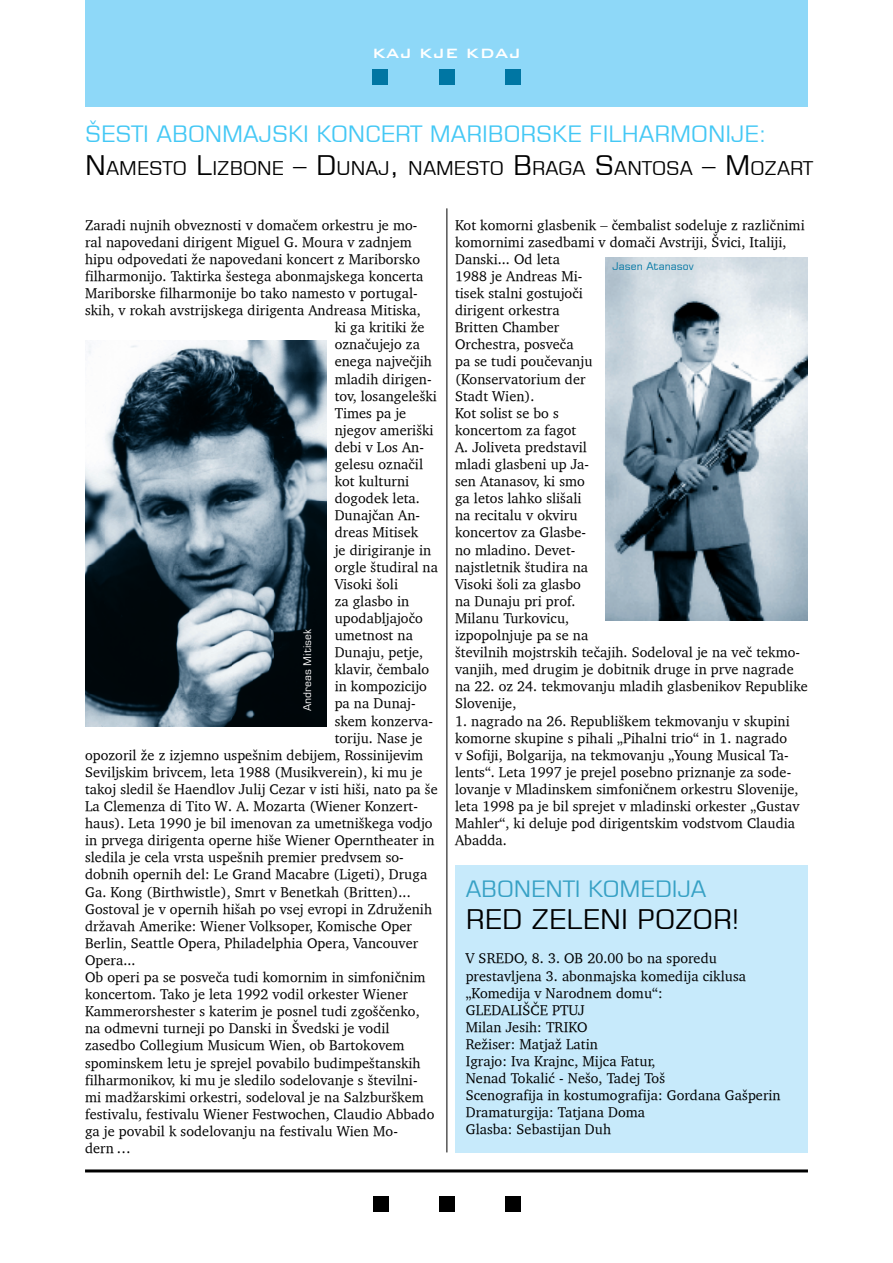
<style>
.page{position:relative;width:893px;height:1263px;background:#fff}
.page>*{position:absolute;margin:0;border:0;box-sizing:border-box;transform-origin:0 0}
.t1{font:27px "Square 721 BT Roman";letter-spacing:.005em;color:#000}
.t2{font:22.5px "Square 721 BT Roman";color:#44c8f5}
.t3{font:22.5px "Square 721 BT Roman";color:#37a1c5}
.t4{font:18.9px "Square 721 BT Roman";letter-spacing:.005em;color:#000}
.t5{font:500 18px "Bank Gothic BT";color:#fff}
.t6{font:14.25px/17.1px "Charter BT Normal";letter-spacing:.005em;color:#000}
.t7{font:10.5px "Square 721 BT Roman";color:#fff}
.t8{font:10.5px "Square 721 BT Roman";color:#0076a3}
.s1{font-size:27px}
</style>
<div class="page">
<div style="left:85px;top:0;width:723px;height:106px;background:#8ed8f8"></div>
<div style="left:372px;top:69px;width:16px;height:16px;background:#0076a3"></div>
<div style="left:505px;top:69px;width:16px;height:16px;background:#0076a3"></div>
<div style="left:439px;top:69px;width:16px;height:16px;background:#0076a3"></div>
<hr style="left:85px;top:1169px;width:723px;height:3px;background:#000">
<div style="left:373px;top:1195px;width:15px;height:16px;background:#000"></div>
<div style="left:505px;top:1195px;width:16px;height:16px;background:#000"></div>
<div style="left:439px;top:1195px;width:16px;height:16px;background:#000"></div>
<div style="left:455px;top:864px;width:353px;height:288px;background:#c7eafb"></div>
<img style="left:85px;top:340px;width:241px;height:386px">
<img style="left:605px;top:257px;width:203px;height:364px">
<hr style="left:446px;top:208px;width:1px;height:944px;background:#000">
<p class="t5" style="left:372px;top:44px;width:150px">KAJ KJE KDAJ</p>
<h2 class="t2" style="left:85px;top:120px;width:419px">[ESTI ABONMAJSKI KONCERT MARIBOR</h2>
<h2 class="t2" style="left:536px;top:120px;width:136px">SKE FILHARMO</h2>
<h2 class="t2" style="left:708px;top:120px;width:60px">NIJE:</h2>
<h3 class="t4" style="left:85px;top:156px;width:729px"><span class="s1">N</span>AMESTO <span class="s1">L</span>IZBON E <span class="s1">– D</span>UNAJ<span class="s1">,</span> NAMESTO <span class="s1">B</span> RAGA <span class="s1">S</span>ANTOSA <span class="s1">– M</span> OZART</h3>
<p class="t6" style="left:85px;top:216px;width:334px">Zaradi nujnih obveznosti v doma~em orkestru je mo-</p>
<p class="t6" style="left:85px;top:233px;width:328px">ral napovedani dirigent Miguel G. Moura v zadnjem</p>
<p class="t6" style="left:85px;top:250px;width:337px">hipu odpovedati ‘e napovedani koncert z Mariborsko</p>
<p class="t6" style="left:85px;top:267px;width:340px">filharmonijo. Taktirka {estega abonmajskega koncerta</p>
<p class="t6" style="left:85px;top:284px;width:334px">Mariborske filharmonije bo tako namesto v portugal-</p>
<p class="t6" style="left:85px;top:301px;width:337px">skih, v rokah avstrijskega dirigenta Andreasa Mitiska,</p>
<p class="t6" style="left:335px;top:318px;width:91px">ki ga kritiki ‘e</p>
<p class="t6" style="left:335px;top:336px;width:87px">ozna~ujejo za</p>
<p class="t6" style="left:335px;top:353px;width:99px">enega najve~jih</p>
<p class="t6" style="left:335px;top:370px;width:98px">mladih dirigen-</p>
<p class="t6" style="left:335px;top:387px;width:104px">tov, losangele{ki</p>
<p class="t6" style="left:335px;top:404px;width:73px">Times pa je</p>
<p class="t6" style="left:335px;top:421px;width:100px">njegov ameri{ki</p>
<p class="t6" style="left:335px;top:438px;width:91px">debi v Los An-</p>
<p class="t6" style="left:335px;top:455px;width:90px">gelesu ozna~il</p>
<p class="t6" style="left:335px;top:472px;width:76px">kot kulturni</p>
<p class="t6" style="left:335px;top:489px;width:87px">dogodek leta.</p>
<p class="t6" style="left:335px;top:507px;width:87px">Dunaj~an An-</p>
<p class="t6" style="left:335px;top:524px;width:85px">dreas Mitisek</p>
<p class="t6" style="left:335px;top:541px;width:98px">je dirigiranje in</p>
<p class="t6" style="left:335px;top:558px;width:105px">orgle {tudiral na</p>
<p class="t6" style="left:335px;top:575px;width:65px">Visoki {oli</p>
<p class="t6" style="left:335px;top:592px;width:76px">za glasbo in</p>
<p class="t6" style="left:335px;top:609px;width:90px">upodabljajo~o</p>
<p class="t6" style="left:335px;top:626px;width:80px">umetnost na</p>
<p class="t6" style="left:335px;top:643px;width:90px">Dunaju, petje,</p>
<p class="t6" style="left:335px;top:660px;width:96px">klavir, ~embalo</p>
<p class="t6" style="left:335px;top:678px;width:94px">in kompozicijo</p>
<p class="t6" style="left:335px;top:695px;width:82px">pa na Dunaj-</p>
<p class="t6" style="left:335px;top:712px;width:100px">skem konzerva-</p>
<p class="t6" style="left:335px;top:729px;width:89px">toriju. Nase je</p>
<p class="t6" style="left:85px;top:746px;width:340px">opozoril ‘e z izjemno uspe{nim debijem, Rossinijevim</p>
<p class="t6" style="left:85px;top:763px;width:339px">Seviljskim brivcem, leta 1988 (Musikverein), ki mu je</p>
<p class="t6" style="left:85px;top:780px;width:354px">takoj sledil {e Haendlov Julij Cezar v isti hi{i, nato pa {e</p>
<p class="t6" style="left:85px;top:797px;width:334px">La Clemenza di Tito W. A. Mozarta (Wiener Konzert-</p>
<p class="t6" style="left:85px;top:814px;width:349px">haus). Leta 1990 je bil imenovan za umetni{kega vodjo</p>
<p class="t6" style="left:85px;top:831px;width:351px">in prvega dirigenta operne hi{e Wiener Operntheater in</p>
<p class="t6" style="left:85px;top:849px;width:320px">sledila je cela vrsta uspe{nih premier predvsem so-</p>
<p class="t6" style="left:85px;top:866px;width:344px">dobnih opernih del: Le Grand Macabre (Ligeti), Druga</p>
<p class="t6" style="left:85px;top:883px;width:327px">Ga. Kong (Birthwistle), Smrt v Benetkah (Britten)...</p>
<p class="t6" style="left:85px;top:900px;width:348px">Gostoval je v opernih hi{ah po vsej evropi in Zdru‘enih</p>
<p class="t6" style="left:85px;top:917px;width:328px">dr‘avah Amerike: Wiener Volksoper, Komische Oper</p>
<p class="t6" style="left:85px;top:934px;width:335px">Berlin, Seattle Opera, Philadelphia Opera, Vancouver</p>
<p class="t6" style="left:85px;top:951px;width:52px">Opera...</p>
<p class="t6" style="left:85px;top:968px;width:342px">Ob operi pa se posve~a tudi komornim in simfoni~nim</p>
<p class="t6" style="left:85px;top:985px;width:324px">koncertom. Tako je leta 1992 vodil orkester Wiener</p>
<p class="t6" style="left:85px;top:1002px;width:336px">Kammerorshester s katerim je posnel tudi zgo{~enko,</p>
<p class="t6" style="left:85px;top:1020px;width:306px">na odmevni turneji po Danski in [vedski je vodil</p>
<p class="t6" style="left:85px;top:1037px;width:321px">zasedbo Collegium Musicum Wien, ob Bartokovem</p>
<p class="t6" style="left:85px;top:1054px;width:337px">spominskem letu je sprejel povabilo budimpe{tanskih</p>
<p class="t6" style="left:85px;top:1071px;width:334px">filharmonikov, ki mu je sledilo sodelovanje s {tevilni-</p>
<p class="t6" style="left:85px;top:1088px;width:340px">mi mad‘arskimi orkestri, sodeloval je na Salzbur{kem</p>
<p class="t6" style="left:85px;top:1105px;width:351px">festivalu, festivalu Wiener Festwochen, Claudio Abbado</p>
<p class="t6" style="left:85px;top:1122px;width:314px">ga je povabil k sodelovanju na festivalu Wien Mo-</p>
<p class="t6" style="left:85px;top:1139px;width:48px">dern…</p>
<p class="t7" style="left:301px;top:711px;width:84px;rotate:-90deg">ANDREAS MITISEK</p>
<p class="t6" style="left:455px;top:216px;width:354px">Kot komorni glasbenik – ~embalist sodeluje z razli~nimi komornimi zasedbami v doma~i Avstriji, [vici, Italiji,<br>Danski... Od leta<br>1988 je Andreas Mi-<br>tisek stalni gostujo~i<br>dirigent orkestra<br>Britten Chamber<br>Orchestra, posve~a<br>pa se tudi pou~evanju<br>(Konservatorium der<br>Stadt Wien).<br>Kot solist se bo s<br>koncertom za fagot<br>A. Joliveta predstavil<br>mladi glasbeni up Ja-<br>sen Atanasov, ki smo<br>ga letos lahko sli{ali<br>na recitalu v okviru<br>koncertov za Glasbe-<br>no mladino. Devet-<br>najstletnik {tudira na<br>Visoki {oli za glasbo<br>na Dunaju pri prof.<br>Milanu Turkovicu,<br>izpopolnjuje pa se na<br>{tevilnih mojstrskih te~ajih. Sodeloval je na ve~ tekmo&shy;vanjih, med drugim je dobitnik druge in prve nagrade na 22. oz 24. tekmovanju mladih glasbenikov Republike<br>Slovenije,</p>
<p class="t6" style="left:455px;top:712px;width:346px">1. nagrado na 26. Republi{kem tekmovanju v skupini komorne skupine s pihali “Pihalni trio” in 1. nagrado<br>v Sofiji, Bolgarija, na tekmovanju “Young Musical Ta&shy;lents”. Leta 1997 je prejel posebno priznanje za sode&shy;lovanje v Mladinskem simfoni~nem orkestru Slovenije, leta 1998 pa je bil sprejet v mladinski orkester “Gustav Mahler”, ki deluje pod dirigentskim vodstvom Claudia Abadda.</p>
<p class="t8" style="left:613px;top:260px;width:83px">JASEN ATANASOV</p>
<h2 class="t3" style="left:466px;top:874px;width:65px">ABONEN</h2>
<h2 class="t3" style="left:563px;top:874px;width:144px">TI KOMEDIJA</h2>
<h1 class="t1" style="left:466px;top:902px;width:100px">RED ZELENI</h1>
<h1 class="t1" style="left:637px;top:902px;width:103px">POZOR!</h1>
<p class="t6" style="left:466px;top:950px;width:316px">V SREDO, 8. 3. OB 20.00 bo na sporedu prestavljena 3. abonmajska komedija ciklusa “Komedija v Narodnem domu”:<br>GLEDALI[^E PTUJ<br>Milan Jesih: TRIKO<br>Re‘iser: Matja‘ Latin<br>Igrajo: Iva Krajnc, Mijca Fatur,<br>Nenad Tokali} - Ne{o, Tadej To{<br>Scenografija in kostumografija: Gordana Ga{perin<br>Dramaturgija: Tatjana Doma<br>Glasba: Sebastijan Duh</p>
</div>
